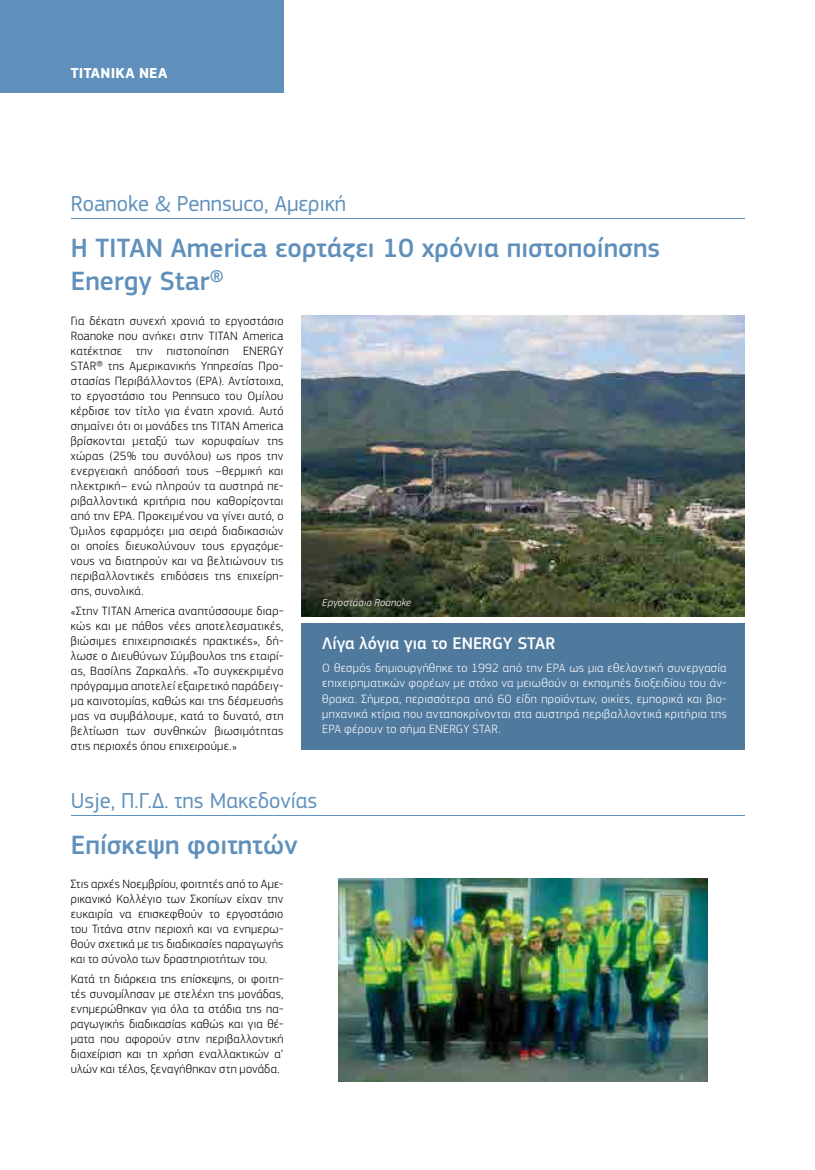
<style>
.page{position:relative;width:815px;height:1170px;background:#fff}
.page>*{position:absolute;margin:0;border:0;box-sizing:border-box;transform-origin:0 0}
.t1{font:500 27.5px/33px "PF Square Sans Pro";color:#5f90bc}
.t2{font:22.5px "PF Square Sans Pro";color:#5f90bc}
.t3{font:500 17.5px "PF Square Sans Pro";color:#fff}
.t4{font:700 15px "PF Square Sans Pro";letter-spacing:.015em;color:#fff}
.t5{font:300 12.5px/15px "PF Square Sans Pro";letter-spacing:.02em;color:#000;text-align:justify}
.t6{font:300 12.5px/15px "PF Square Sans Pro";letter-spacing:.025em;color:#fff;text-align:justify}
.t7{font:italic 300 10.62px "PF Square Sans Pro";letter-spacing:.02em;color:#fff}
</style>
<div class="page">
<img style="left:301px;top:315px;width:443px;height:301px">
<div style="left:301px;top:623px;width:443px;height:127px;background:#50799e"></div>
<img style="left:338px;top:878px;width:369px;height:203px">
<hr style="left:71px;top:218px;width:673px;height:1px;background:#5f90bc">
<hr style="left:71px;top:814px;width:673px;height:1px;background:#5f90bc">
<div style="left:0;top:0;width:283px;height:92px;background:#5f90bc"></div>
<p class="t4" style="left:71px;top:64px;width:98px">ΤΙΤΑΝΙΚΑ ΝΕΑ</p>
<h2 class="t2" style="left:71px;top:191px;width:277px">Roanoke &amp; Pennsuco, Αμερική</h2>
<h1 class="t1" style="left:71px;top:232px;width:591px">Η TITAN America εορτάζει 10 χρόνια πιστοποίησης<br>Energy Star®</h1>
<p class="t5" style="left:71px;top:313px;width:214px">Για δέκατη συνεχή χρονιά το εργοστάσιο Roanoke που ανήκει στην TITAN America κατέκτησε την πιστοποίηση ENERGY STAR® της Αμερικανικής Υπηρεσίας Προ&shy;στασίας Περιβάλλοντος (EPA). Αντίστοιχα, το εργοστάσιο του Pennsuco του Ομίλου κέρδισε τον τίτλο για ένατη χρονιά. Αυτό σημαίνει ότι οι μονάδες της ΤΙΤΑΝ America βρίσκονται μεταξύ των κορυφαίων της χώρας (25% του συνόλου) ως προς την ενεργειακή απόδοσή τους –θερμική και ηλεκτρική– ενώ πληρούν τα αυστηρά πε&shy;ριβαλλοντικά κριτήρια που καθορίζονται από την EPA. Προκειμένου να γίνει αυτό, ο Όμιλος εφαρμόζει μια σειρά διαδικασιών οι οποίες διευκολύνουν τους εργαζόμε&shy;νους να διατηρούν και να βελτιώνουν τις περιβαλλοντικές επιδόσεις της επιχείρη&shy;σης, συνολικά.</p>
<p class="t5" style="left:71px;top:603px;width:214px">«Στην ΤΙΤΑΝ America αναπτύσσουμε διαρ&shy;κώς και με πάθος νέες αποτελεσματικές, βιώσιμες επιχειρησιακές πρακτικές», δή&shy;λωσε ο Διευθύνων Σύμβουλος της εταιρί&shy;ας, Βασίλης Ζαρκαλής. «Το συγκεκριμένο πρόγραμμα αποτελεί εξαιρετικό παράδειγ&shy;μα καινοτομίας, καθώς και της δέσμευσής μας να συμβάλουμε, κατά το δυνατό, στη βελτίωση των συνθηκών βιωσιμότητας στις περιοχές όπου επιχειρούμε.»</p>
<p class="t7" style="left:322px;top:596px;width:91px">Εργοστάσιο Roanoke</p>
<h3 class="t3" style="left:322px;top:633px;width:234px">Λίγα λόγια για το ENERGY STAR</h3>
<p class="t6" style="left:322px;top:660px;width:406px">Ο θεσμός δημιουργήθηκε το 1992 από την EPA ως μια εθελοντική συνεργασία επιχειρηματικών φορέων με στόχο να μειωθούν οι εκπομπές διοξειδίου του άν&shy;θρακα. Σήμερα, περισσότερα από 60 είδη προϊόντων, οικίες, εμπορικά και βιο&shy;μηχανικά κτίρια που ανταποκρίνονται στα αυστηρά περιβαλλοντικά κριτήρια της EPA φέρουν το σήμα ENERGY STAR.</p>
<h2 class="t2" style="left:71px;top:787px;width:248px">Usje, Π.Γ.Δ. της Μακεδονίας</h2>
<h1 class="t1" style="left:71px;top:828px;width:228px">Επίσκεψη φοιτητών</h1>
<p class="t5" style="left:71px;top:876px;width:214px">Στις αρχές Νοεμβρίου, φοιτητές από το Αμε&shy;ρικανικό Κολλέγιο των Σκοπίων είχαν την ευκαιρία να επισκεφθούν το εργοστάσιο του Τιτάνα στην περιοχή και να ενημερω&shy;θούν σχετικά με τις διαδικασίες παραγωγής και το σύνολο των δραστηριοτήτων του.</p>
<p class="t5" style="left:71px;top:971px;width:214px">Κατά τη διάρκεια της επίσκεψης, οι φοιτη&shy;τές συνομίλησαν με στελέχη της μονάδας, ενημερώθηκαν για όλα τα στάδια της πα&shy;ραγωγικής διαδικασίας καθώς και για θέ&shy;ματα που αφορούν στην περιβαλλοντική διαχείριση και τη χρήση εναλλακτικών α’ υλών και τέλος, ξεναγήθηκαν στη μονάδα.</p>
</div>
